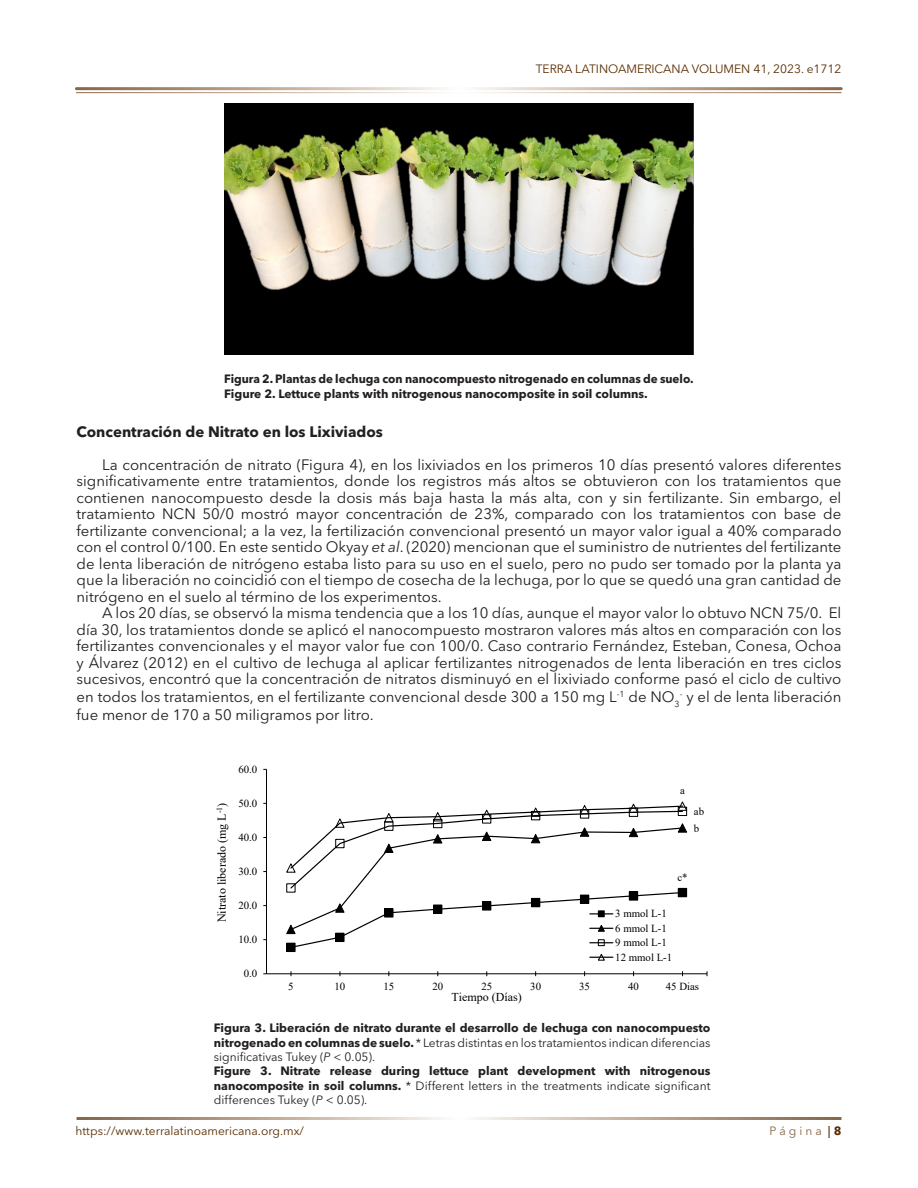
<style>
.page{position:relative;width:918px;height:1188px;background:#fff}
.page>*{position:absolute;margin:0;border:0;box-sizing:border-box;transform-origin:0 0}
._5_-CONTENIDO{font:15px/16.5px "Avenir Next LT Pro";color:#231f20;text-align:justify}
._5_-CONTENIDO-2{font:700 15px "Avenir Next LT Pro";color:#231f20}
._13_-TITULO_FIGURA{font:700 12px/14.4px "Avenir Next LT Pro";color:#231f20;text-align:justify}
.t1{font:12px "Avenir Next LT Pro";color:#592d00}
.t2{font:12px "Times New Roman";color:#000}
.t3{font:12px "Avenir Next LT Pro";color:#866546}
.t4{font:10.8px/14.4px "Times New Roman";color:#000}
.s1{font-style:italic}
.s2{font-weight:400}
.s3{font-weight:400;font-style:italic}
.s4{font-weight:700}
.s5{font-weight:700;color:#592d00}
</style>
<div class="page">
<hr style="left:266px;top:769px;width:1px;height:205px;background:#000">
<hr style="left:267px;top:973px;width:440px;height:1px;background:#000">
<svg style="left:286px;top:801px;width:402px;height:160px"></svg>
<img style="left:224px;top:103px;width:470px;height:251px">
<p class="t1" style="left:536px;top:62px;width:307px">TERRA LATINOAMERICANA VOLUMEN 41, 2023. e1712</p>
<p class="_13_-TITULO_FIGURA" style="left:224px;top:372px;width:471px">Figura 2. Plantas de lechuga con nanocompuesto nitrogenado en columnas de suelo.</p>
<p class="_13_-TITULO_FIGURA" style="left:224px;top:386px;width:425px">Figure 2. Lettuce plants with nitrogenous nanocomposite in soil columns.</p>
<p class="_5_-CONTENIDO-2" style="left:77px;top:423px;width:308px">Concentración de Nitrato en los Lixiviados</p>
<p class="_5_-CONTENIDO" style="left:77px;top:456px;width:767px;text-indent:26px">La concentración de nitrato (Figura 4), en los lixiviados en los primeros 10 días presentó valores diferentes significativamente entre tratamientos, donde los registros más altos se obtuvieron con los tratamientos que contienen nanocompuesto desde la dosis más baja hasta la más alta, con y sin fertilizante. Sin embargo, el tratamiento NCN 50/0 mostró mayor concentración de 23%, comparado con los tratamientos con base de fertilizante convencional; a la vez, la fertilización convencional presentó un mayor valor igual a 40% comparado con el control 0/100. En este sentido Okyay <span class="s1">et al</span>. (2020) mencionan que el suministro de nutrientes del fertilizante de lenta liberación de nitrógeno estaba listo para su uso en el suelo, pero no pudo ser tomado por la planta ya que la liberación no coincidió con el tiempo de cosecha de la lechuga, por lo que se quedó una gran cantidad de nitrógeno en el suelo al término de los experimentos.</p>
<p class="_5_-CONTENIDO" style="left:77px;top:605px;width:766px;text-indent:26px">A los 20 días, se observó la misma tendencia que a los 10 días, aunque el mayor valor lo obtuvo NCN 75/0. El día 30, los tratamientos donde se aplicó el nanocompuesto mostraron valores más altos en comparación con los fertilizantes convencionales y el mayor valor fue con 100/0. Caso contrario Fernández, Esteban, Conesa, Ochoa y Álvarez (2012) en el cultivo de lechuga al aplicar fertilizantes nitrogenados de lenta liberación en tres ciclos sucesivos, encontró que la concentración de nitratos disminuyó en el lixiviado conforme pasó el ciclo de cultivo</p>
<p class="_5_-CONTENIDO" style="left:77px;top:688px;width:766px;line-height:18px">en todos los tratamientos, en el fertilizante convencional desde 300 a 150 mg L<sup>-1</sup> de NO<sub>3</sub><sup>-</sup> y el de lenta liberación fue menor de 170 a 50 miligramos por litro.</p>
<p class="t4" style="left:238px;top:762px;width:20px">60.0</p>
<p class="t2" style="left:213px;top:922px;width:121px;rotate:-90deg">Nitrato liberado (mg L<sup>-1</sup>)</p>
<p class="t4" style="left:238px;top:796px;width:20px">50.0</p>
<p class="t4" style="left:238px;top:830px;width:20px">40.0</p>
<p class="t4" style="left:238px;top:864px;width:20px">30.0</p>
<p class="t4" style="left:238px;top:898px;width:20px">20.0</p>
<p class="t4" style="left:238px;top:932px;width:20px">10.0</p>
<p class="t4" style="left:244px;top:966px;width:15px">0.0</p>
<p class="t4" style="left:680px;top:783px;width:6px">a</p>
<p class="t4" style="left:694px;top:804px;width:12px">ab</p>
<p class="t4" style="left:694px;top:821px;width:7px">b</p>
<p class="t4" style="left:677px;top:869px;width:12px">c*</p>
<p class="t4" style="left:615px;top:906px;width:59px">3 mmol L-1<br>6 mmol L-1<br>9 mmol L-1<br>12 mmol L-1</p>
<p class="t4" style="left:288px;top:979px;width:7px">5</p>
<p class="t4" style="left:335px;top:979px;width:12px">10</p>
<p class="t4" style="left:383px;top:979px;width:12px">15</p>
<p class="t4" style="left:432px;top:979px;width:12px">20</p>
<p class="t4" style="left:481px;top:979px;width:12px">25</p>
<p class="t4" style="left:530px;top:979px;width:12px">30</p>
<p class="t4" style="left:579px;top:979px;width:12px">35</p>
<p class="t4" style="left:628px;top:979px;width:12px">40</p>
<p class="t4" style="left:666px;top:979px;width:35px">45 Dias</p>
<p class="t2" style="left:451px;top:989px;width:72px">Tiempo (Días)</p>
<p class="_13_-TITULO_FIGURA" style="left:214px;top:1021px;width:498px">Figura 3. Liberación de nitrato durante el desarrollo de lechuga con nanocompuesto nitrogenado en columnas de suelo. <span class="s2">* Letras distintas en los tratamientos indican diferencias significativas Tukey (</span><span class="s3">P</span> <span class="s2">&lt; 0.05).</span></p>
<p class="_13_-TITULO_FIGURA" style="left:214px;top:1064px;width:498px">Figure 3. Nitrate release during lettuce plant development with nitrogenous nanocomposite in soil columns. <span class="s2">* Different letters in the treatments indicate significant differences Tukey (</span><span class="s3">P</span> <span class="s2">&lt; 0.05).</span></p>
<p class="t1" style="left:76px;top:1124px;width:230px">https://www.terralatinoamericana.org.mx/</p>
<p class="t3" style="left:769px;top:1124px;width:73px">P á g i n a <span class="s4">|</span> <span class="s5">8</span></p>
</div>
